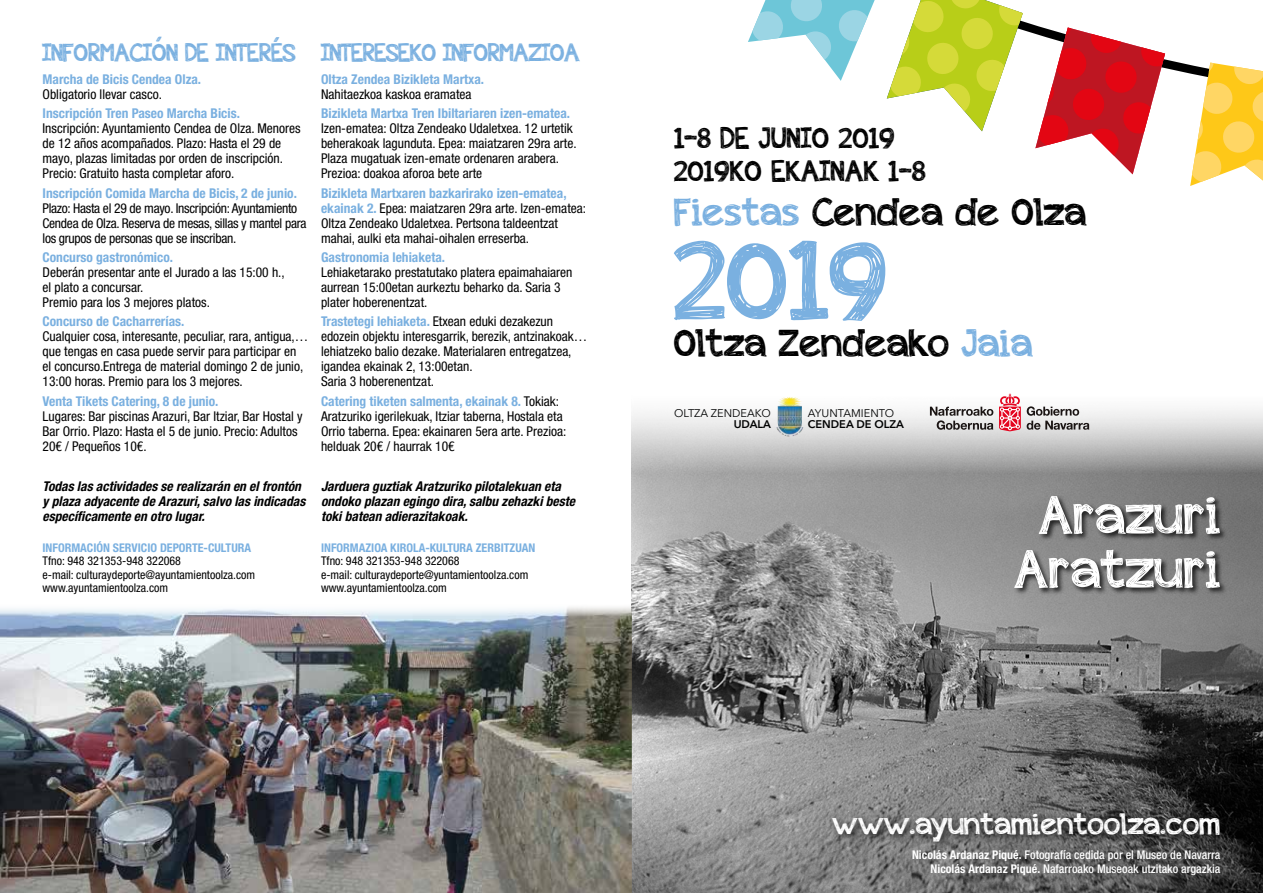
<style>
.page{position:relative;width:1263px;height:893px;background:#fff}
.page>*{position:absolute;margin:0;border:0;box-sizing:border-box;transform-origin:0 0}
.t1{font:115.2px "appleberry";color:#7ab0e0}
.t2{font:54px/54px "appleberry";color:#fff;text-align:center}
.t3{font:39px "appleberry";color:#000}
.t4{font:30px/33px "appleberry";color:#000}
.t5{font:30px "appleberry";color:#fff}
.t6{font:25.5px "appleberry";letter-spacing:-.03em;color:#7ab0e0}
.t7{font:condensed 13.5px/15px "Helvetica Neue LT Std";color:#000}
.t8{font:700 condensed 13.5px "Helvetica Neue LT Std";color:#7ab0e0}
.t9{font:italic 700 condensed 13.5px/15px "Helvetica Neue LT Std";color:#000}
.t10{font:condensed 13.5px/15px "Helvetica Neue LT Std";letter-spacing:-.02em;color:#000}
.t11{font:condensed 12px/13.5px "Helvetica Neue LT Std";color:#000}
.t12{font:500 condensed 12px/13.5px "Helvetica Neue LT Std";color:#fff;text-align:right}
.t13{font:700 condensed 12px "Helvetica Neue LT Std";color:#7ab0e0}
.t14{font:11.1px "Avenir Next";color:#010202}
.t15{font:600 11.1px "Avenir Next";color:#010202}
.s1{font-weight:700;color:#7ab0e0}
.s2{color:#7ab0e0}
.s3{font-weight:700}
</style>
<div class="page">
<img style="left:631px;top:393px;width:632px;height:500px">
<svg style="left:748px;top:0;width:515px;height:186px"></svg>
<svg style="left:782px;top:397px;width:8px;height:2px"></svg>
<img style="left:778px;top:407px;width:24px;height:20px">
<svg style="left:776px;top:427px;width:12px;height:7px"></svg>
<svg style="left:798px;top:427px;width:4px;height:6px"></svg>
<svg style="left:1027px;top:406px;width:62px;height:24px"></svg>
<svg style="left:930px;top:407px;width:63px;height:23px"></svg>
<svg style="left:999px;top:394px;width:22px;height:37px"></svg>
<div style="left:828px;top:808px;width:403px;height:44px;background:#000;opacity:.75"></div>
<div style="left:1013px;top:495px;width:214px;height:101px;background:#000;opacity:.75"></div>
<img style="left:0;top:607px;width:631px;height:286px">
<h3 class="t6" style="left:43px;top:35px;width:255px">INFORMACIÓN DE INTERÉS</h3>
<p class="t8" style="left:43px;top:71px;width:160px">Marcha de Bicis Cendea Olza.</p>
<p class="t7" style="left:43px;top:87px;width:121px">Obligatorio llevar casco.</p>
<p class="t8" style="left:43px;top:106px;width:199px">Inscripción Tren Paseo Marcha Bicis.</p>
<p class="t7" style="left:43px;top:121px;width:260px">Inscripción: Ayuntamiento Cendea de Olza. Menores de 12 años acompañados. Plazo: Hasta el 29 de mayo, plazas limitadas por orden de inscripción.<br>Precio: Gratuito hasta completar aforo.</p>
<p class="t8" style="left:43px;top:185px;width:256px">Inscripción Comida Marcha de Bicis, 2 de junio.</p>
<p class="t10" style="left:43px;top:200px;width:265px">Plazo: Hasta el 29 de mayo. Inscripción: Ayuntamiento<br>Cendea de Olza. Reserva de mesas, sillas y mantel para los grupos de personas que se inscriban.</p>
<p class="t8" style="left:43px;top:249px;width:132px">Concurso gastronómico.</p>
<p class="t7" style="left:43px;top:265px;width:244px">Deberán presentar ante el Jurado a las 15:00 h., el plato a concursar.<br>Premio para los 3 mejores platos.</p>
<p class="t8" style="left:43px;top:313px;width:143px">Concurso de Cacharrerías.</p>
<p class="t7" style="left:43px;top:329px;width:267px">Cualquier cosa, interesante, peculiar, rara, antigua,… que tengas en casa puede servir para participar en el concurso.Entrega de material domingo 2 de junio, 13:00 horas. Premio para los 3 mejores.</p>
<p class="t8" style="left:43px;top:392px;width:177px">Venta Tikets Catering, 8 de junio.</p>
<p class="t7" style="left:43px;top:408px;width:262px">Lugares: Bar piscinas Arazuri, Bar Itziar, Bar Hostal y<br>Bar Orrio. Plazo: Hasta el 5 de junio. Precio: Adultos<br>20€ / Pequeños 10€.</p>
<p class="t9" style="left:43px;top:479px;width:264px">Todas las actividades se realizarán en el frontón y plaza adyacente de Arazuri, salvo las indicadas específicamente en otro lugar.</p>
<p class="t13" style="left:43px;top:540px;width:210px">INFORMACIÓN SERVICIO DEPORTE-CULTURA</p>
<p class="t11" style="left:43px;top:554px;width:214px">Tfno: 948 321353-948 322068<br>e-mail: culturaydeporte@ayuntamientoolza.com www.ayuntamientoolza.com</p>
<h3 class="t6" style="left:321px;top:35px;width:261px">INTERESEKO INFORMAZIOA</h3>
<p class="t8" style="left:321px;top:71px;width:165px">Oltza Zendea Bizikleta Martxa.</p>
<p class="t7" style="left:321px;top:87px;width:152px">Nahitaezkoa kaskoa eramatea</p>
<p class="t8" style="left:321px;top:106px;width:250px">Bizikleta Martxa Tren Ibiltariaren izen-ematea.</p>
<p class="t7" style="left:321px;top:121px;width:257px">Izen-ematea: Oltza Zendeako Udaletxea. 12 urtetik beherakoak lagunduta. Epea: maiatzaren 29ra arte.<br>Plaza mugatuak izen-emate ordenaren arabera.<br>Prezioa: doakoa aforoa bete arte</p>
<p class="t7" style="left:321px;top:185px;width:266px"><span class="s1">Bizikleta Martxaren bazkarirako izen-ematea, ekainak 2.</span> Epea: maiatzaren 29ra arte. Izen-ematea:<br>Oltza Zendeako Udaletxea. Pertsona taldeentzat mahai, aulki eta mahai-oihalen erreserba.</p>
<p class="t8" style="left:321px;top:249px;width:126px">Gastronomia lehiaketa.</p>
<p class="t7" style="left:321px;top:265px;width:253px">Lehiaketarako prestatutako platera epaimahaiaren aurrean 15:00etan aurkeztu beharko da. Saria 3 plater hoberenentzat.</p>
<p class="t7" style="left:321px;top:314px;width:268px"><span class="s1">Trastetegi lehiaketa.</span> Etxean eduki dezakezun edozein objektu interesgarrik, berezik, antzinakoak… lehiatzeko balio dezake. Materialaren entregatzea, igandea ekainak 2, 13:00etan.<br>Saria 3 hoberenentzat.</p>
<p class="t7" style="left:321px;top:393px;width:247px"><span class="s1">Catering tiketen salmenta, ekainak 8.</span> Tokiak:<br>Aratzuriko igerilekuak, Itziar taberna, Hostala eta Orrio taberna. Epea: ekainaren 5era arte. Prezioa: helduak 20€ / haurrak 10€</p>
<p class="t9" style="left:321px;top:479px;width:256px">Jarduera guztiak Aratzuriko pilotalekuan eta ondoko plazan egingo dira, salbu zehazki beste toki batean adierazitakoak.</p>
<p class="t13" style="left:321px;top:540px;width:216px">INFORMAZIOA KIROLA-KULTURA ZERBITZUAN</p>
<p class="t11" style="left:321px;top:554px;width:209px">Tfno: 948 321353-948 322068<br>e-mail: culturaydeporte@yuntamientoolza.com www.ayuntamientoolza.com</p>
<h3 class="t4" style="left:674px;top:120px;width:253px">1-8 DE JUNIO 2019<br>2019KO EKAINAK 1-8</h3>
<h3 class="t3" style="left:674px;top:185px;width:414px"><span class="s2">Fiestas</span> Cendea de Olza</h3>
<h1 class="t1" style="left:674px;top:202px;width:215px">2019</h1>
<h3 class="t3" style="left:674px;top:317px;width:360px">Oltza Zendeako <span class="s2">Jaia</span></h3>
<p class="t14" style="left:674px;top:404px;width:98px">OLTZA ZENDEAKO</p>
<p class="t15" style="left:734px;top:414px;width:39px">UDALA</p>
<p class="t14" style="left:808px;top:404px;width:88px">AYUNTAMIENTO</p>
<p class="t15" style="left:808px;top:414px;width:98px">CENDEA DE OLZA</p>
<h2 class="t2" style="left:1014px;top:487px;width:207px">Arazuri<br>Aratzuri</h2>
<h3 class="t5" style="left:832px;top:803px;width:390px">www.ayuntamientoolza.com</h3>
<p class="t12" style="left:912px;top:848px;width:310px"><span class="s3">Nicolás Ardanaz Piqué.</span> Fotografía cedida por el Museo de Navarra<br><span class="s3">Nicolás Ardanaz Piqué.</span> Nafarroako Museoak utzitako argazkia</p>
</div>
